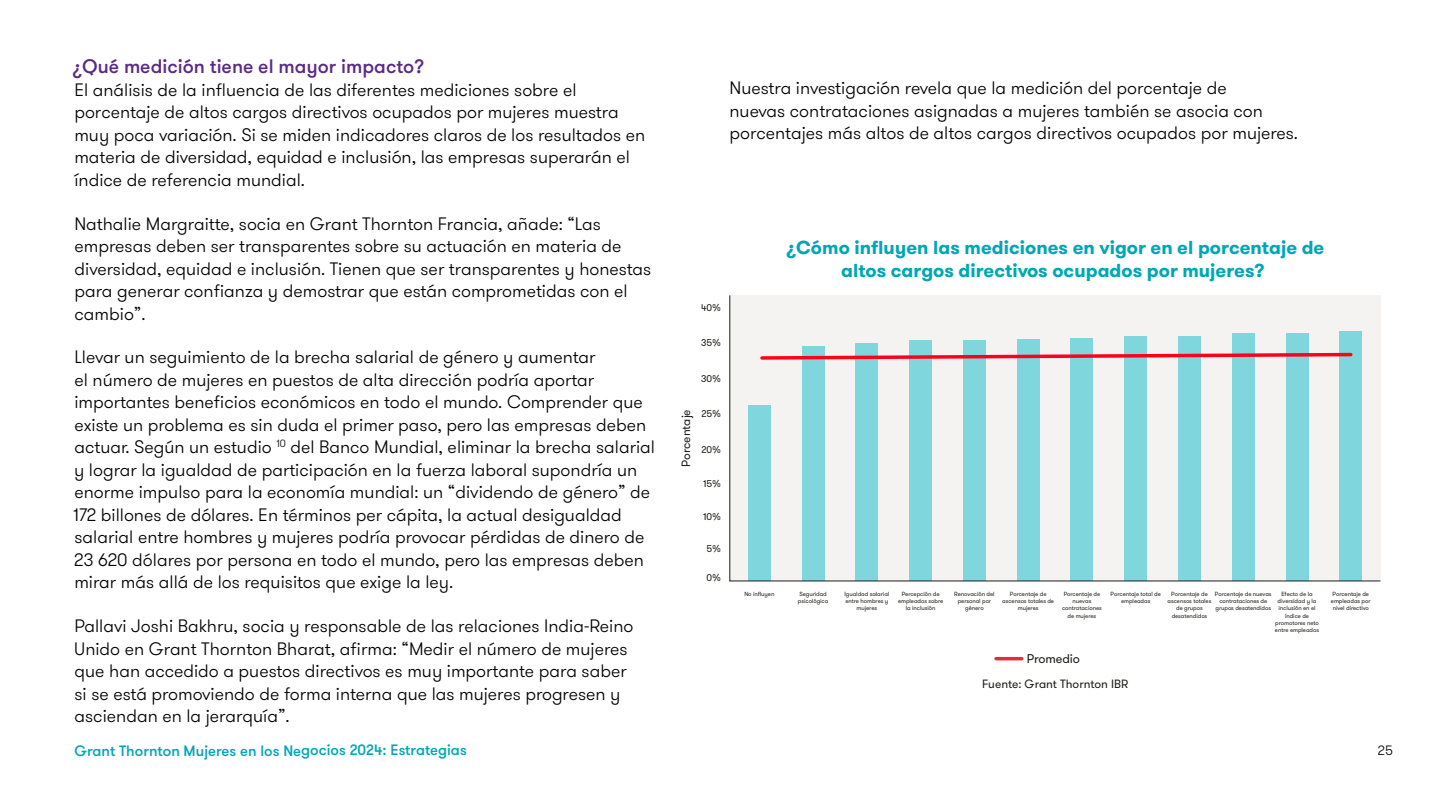
<style>
.page{position:relative;width:1440px;height:810px;background:#fff}
.page>*{position:absolute;margin:0;border:0;box-sizing:border-box;transform-origin:0 0}
.t1{font:500 19.5px "GT Walsheim Pro";color:#5a2b86}
.t2{font:700 18.75px/22.5px "GT Walsheim Pro";color:#01a7b5;text-align:center}
.t3{font:300 18px/22.5px "GT Walsheim Pro";color:#000}
.t4{font:500 15px "GT Walsheim Pro";letter-spacing:-.005em;color:#00a7b5}
.t5{font:300 13.5px "GT Walsheim Pro";color:#000}
.t6{font:12.67px "GT Walsheim Pro";letter-spacing:-.01em;color:#1d1d1b}
.t7{font:12px "GT Walsheim Pro";color:#1d1e1b}
.t8{font:9.75px "GT Walsheim Pro";letter-spacing:-.01em;color:#1d1d1b}
.t9{font:6px/7.2px "GT Walsheim Pro";letter-spacing:-.01em;color:#1d1d1b;text-align:center}
</style>
<div class="page">
<svg style="left:729px;top:295px;width:652px;height:287px"></svg>
<svg style="left:758px;top:351px;width:596px;height:10px"></svg>
<hr style="left:996px;top:657px;width:26px;height:3px;background:#e92841">
<p class="t1" style="left:72px;top:54px;width:354px">¿Qué medición tiene el mayor impacto?</p>
<p class="t3" style="left:74px;top:79px;width:572px">El análisis de la influencia de las diferentes mediciones sobre el porcentaje de altos cargos directivos ocupados por mujeres muestra muy poca variación. Si se miden indicadores claros de los resultados en materia de diversidad, equidad e inclusión, las empresas superarán el índice de referencia mundial.</p>
<p class="t3" style="left:74px;top:213px;width:578px">Nathalie Margraitte, socia en Grant Thornton Francia, añade: “Las empresas deben ser transparentes sobre su actuación en materia de diversidad, equidad e inclusión. Tienen que ser transparentes y honestas para generar confianza y demostrar que están comprometidas con el cambio”.</p>
<p class="t3" style="left:73px;top:346px;width:583px">Llevar un seguimiento de la brecha salarial de género y aumentar<br>el número de mujeres en puestos de alta dirección podría aportar importantes beneficios económicos en todo el mundo. Comprender que existe un problema es sin duda el primer paso, pero las empresas deben actuar. Según un estudio <sup>10</sup> del Banco Mundial, eliminar la brecha salarial y lograr la igualdad de participación en la fuerza laboral supondría un enorme impulso para la economía mundial: un “dividendo de género” de 172 billones de dólares. En términos per cápita, la actual desigualdad salarial entre hombres y mujeres podría provocar pérdidas de dinero de 23 620 dólares por persona en todo el mundo, pero las empresas deben mirar más allá de los requisitos que exige la ley.</p>
<p class="t3" style="left:74px;top:615px;width:561px">Pallavi Joshi Bakhru, socia y responsable de las relaciones India-Reino Unido en Grant Thornton Bharat, afirma: “Medir el número de mujeres que han accedido a puestos directivos es muy importante para saber si se está promoviendo de forma interna que las mujeres progresen y asciendan en la jerarquía”.</p>
<p class="t4" style="left:74px;top:741px;width:394px">Grant Thornton Mujeres en los Negocios 2024: Estrategias</p>
<p class="t3" style="left:730px;top:77px;width:570px">Nuestra investigación revela que la medición del porcentaje de<br>nuevas contrataciones asignadas a mujeres también se asocia con porcentajes más altos de altos cargos directivos ocupados por mujeres.</p>
<p class="t8" style="left:701px;top:301px;width:21px">40%</p>
<p class="t8" style="left:701px;top:337px;width:22px">35%</p>
<p class="t8" style="left:701px;top:373px;width:21px">30%</p>
<p class="t7" style="left:678px;top:467px;width:59px;rotate:-90deg">Porcentaje</p>
<p class="t8" style="left:701px;top:408px;width:21px">25%</p>
<p class="t8" style="left:702px;top:443px;width:21px">20%</p>
<p class="t8" style="left:703px;top:477px;width:19px">15%</p>
<p class="t8" style="left:703px;top:511px;width:19px">10%</p>
<p class="t8" style="left:706px;top:542px;width:16px">5%</p>
<p class="t8" style="left:707px;top:571px;width:16px">0%</p>
<p class="t2" style="left:786px;top:237px;width:540px">¿Cómo influyen las mediciones en vigor en el porcentaje de altos cargos directivos ocupados por mujeres?</p>
<p class="t9" style="left:744px;top:591px;width:32px">No influyen</p>
<p class="t9" style="left:798px;top:591px;width:32px;text-align:left">Seguridad psicológica</p>
<p class="t9" style="left:844px;top:591px;width:46px">Igualdad salarial entre hombres y mujeres</p>
<p class="t9" style="left:898px;top:591px;width:47px">Percepción de empleados sobre la inclusión</p>
<p class="t9" style="left:954px;top:591px;width:42px">Renovación del personal por género</p>
<p class="t9" style="left:1002px;top:591px;width:53px">Porcentaje de ascensos totales de mujeres</p>
<p class="t9" style="left:1062px;top:591px;width:41px">Porcentaje de nuevas contrataciones de mujeres</p>
<p class="t9" style="left:1111px;top:591px;width:52px">Porcentaje total de empleadas</p>
<p class="t9" style="left:1168px;top:591px;width:45px">Porcentaje de ascensos totales de grupos desatendidos</p>
<p class="t9" style="left:1215px;top:591px;width:58px">Porcentaje de nuevas contrataciones de grupos desatendidos</p>
<p class="t9" style="left:1275px;top:591px;width:46px">Efecto de la diversidad y la inclusión en el índice de promotores neto entre empleados</p>
<p class="t9" style="left:1331px;top:591px;width:41px;text-align:left">Porcentaje de empleadas por nivel directivo</p>
<p class="t6" style="left:1027px;top:651px;width:55px">Promedio</p>
<p class="t7" style="left:982px;top:676px;width:148px">Fuente: Grant Thornton IBR</p>
<p class="t5" style="left:1378px;top:741px;width:16px">25</p>
</div>
